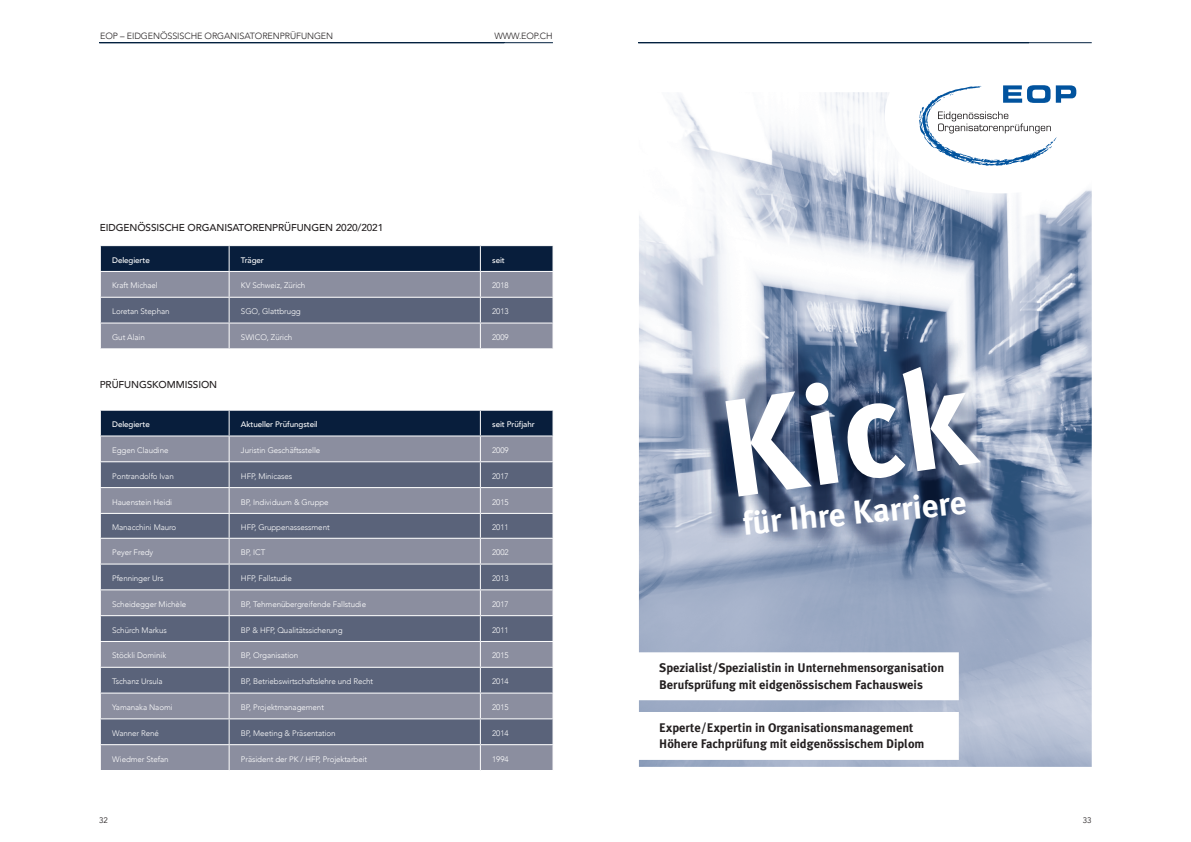
<style>
.page{position:relative;width:1191px;height:842px;background:#fff}
.page>*{position:absolute;margin:0;border:0;box-sizing:border-box;transform-origin:0 0}
.t1{font:700 32.9px "Meta Plus";color:#fff}
.t2{font:700 12.5px/16.6px "Meta Plus";color:#231f20}
.Main_text{font:500 10px "Avenir";letter-spacing:-.01em;color:#231f20}
.t3{font:300 9px "Avenir";letter-spacing:-.01em;color:#231f20}
.Table_text_indent{font:300 8px "Avenir";letter-spacing:-.01em;color:#fff}
.Table_text_indent-2{font:500 8px "Avenir";letter-spacing:-.01em;color:#fff}
.t4{font:8px "Avenir";color:#231f20}
</style>
<div class="page">
<hr style="left:99px;top:43px;width:454px;height:1px;background:#032140">
<hr style="left:638px;top:43px;width:453px;height:1px;background:#032140">
<svg style="left:100px;top:246px;width:453px;height:102px;background:#636c81"></svg>
<hr style="left:480px;top:323px;width:73px;height:1px;background:#fff">
<svg style="left:100px;top:410px;width:453px;height:360px;background:#73798d"></svg>
<hr style="left:480px;top:744px;width:73px;height:1px;background:#fff">
<img style="left:639px;top:92px;width:452px;height:675px">
<svg style="left:919px;top:85px;width:157px;height:73px"></svg>
<img style="left:639px;top:158px;width:452px;height:34px">
<img style="left:639px;top:192px;width:452px;height:39px">
<img style="left:639px;top:672px;width:452px;height:21px">
<img style="left:639px;top:231px;width:452px;height:32px">
<img style="left:639px;top:643px;width:452px;height:29px">
<img style="left:639px;top:634px;width:452px;height:9px">
<img style="left:639px;top:263px;width:452px;height:371px">
<svg style="left:725px;top:382px;width:113px;height:114px"></svg>
<svg style="left:846px;top:367px;width:134px;height:113px"></svg>
<p class="t3" style="left:100px;top:30px;width:234px">EOP – EIDGENÖSSISCHE ORGANISATORENPRÜFUNGEN</p>
<p class="t3" style="left:494px;top:30px;width:60px">WWW.EOP.CH</p>
<p class="Main_text" style="left:100px;top:219px;width:285px">EIDGENÖSSISCHE ORGANISATORENPRÜFUNGEN 2020/2021</p>
<p class="Table_text_indent-2" style="left:112px;top:253px;width:39px">Delegierte</p>
<p class="Table_text_indent-2" style="left:241px;top:253px;width:24px">Träger</p>
<p class="Table_text_indent-2" style="left:492px;top:253px;width:14px">seit</p>
<p class="Table_text_indent" style="left:112px;top:281px;width:47px">Kraft Michael</p>
<p class="Table_text_indent" style="left:241px;top:281px;width:66px">KV Schweiz, Zürich</p>
<p class="Table_text_indent" style="left:492px;top:281px;width:18px">2018</p>
<p class="Table_text_indent" style="left:112px;top:307px;width:59px">Loretan Stephan</p>
<p class="Table_text_indent" style="left:241px;top:307px;width:61px">SGO, Glattbrugg</p>
<p class="Table_text_indent" style="left:492px;top:307px;width:18px">2013</p>
<p class="Table_text_indent" style="left:112px;top:332px;width:34px">Gut Alain</p>
<p class="Table_text_indent" style="left:241px;top:332px;width:53px">SWICO, Zürich</p>
<p class="Table_text_indent" style="left:492px;top:332px;width:18px">2009</p>
<p class="Main_text" style="left:100px;top:376px;width:119px">PRÜFUNGSKOMMISSION</p>
<p class="Table_text_indent-2" style="left:112px;top:417px;width:39px">Delegierte</p>
<p class="Table_text_indent-2" style="left:241px;top:417px;width:78px">Aktueller Prüfungsteil</p>
<p class="Table_text_indent-2" style="left:492px;top:417px;width:44px">seit Prüfjahr</p>
<p class="Table_text_indent" style="left:112px;top:445px;width:58px">Eggen Claudine</p>
<p class="Table_text_indent" style="left:241px;top:445px;width:81px">Juristin Geschäftsstelle</p>
<p class="Table_text_indent" style="left:492px;top:445px;width:18px">2009</p>
<p class="Table_text_indent" style="left:112px;top:471px;width:63px">Pontrandolfo Ivan</p>
<p class="Table_text_indent" style="left:241px;top:471px;width:53px">HFP, Minicases</p>
<p class="Table_text_indent" style="left:492px;top:471px;width:18px">2017</p>
<p class="Table_text_indent" style="left:112px;top:497px;width:61px">Hauenstein Heidi</p>
<p class="Table_text_indent" style="left:241px;top:497px;width:89px">BP, Individuum &amp; Gruppe</p>
<p class="Table_text_indent" style="left:492px;top:497px;width:18px">2015</p>
<p class="Table_text_indent" style="left:112px;top:522px;width:66px">Manacchini Mauro</p>
<p class="Table_text_indent" style="left:241px;top:522px;width:90px">HFP, Gruppenassessment</p>
<p class="Table_text_indent" style="left:492px;top:522px;width:18px">2011</p>
<p class="Table_text_indent" style="left:112px;top:548px;width:43px">Peyer Fredy</p>
<p class="Table_text_indent" style="left:241px;top:548px;width:26px">BP, ICT</p>
<p class="Table_text_indent" style="left:492px;top:548px;width:18px">2002</p>
<p class="Table_text_indent" style="left:112px;top:573px;width:53px">Pfenninger Urs</p>
<p class="Table_text_indent" style="left:241px;top:573px;width:52px">HFP, Fallstudie</p>
<p class="Table_text_indent" style="left:492px;top:573px;width:18px">2013</p>
<p class="Table_text_indent" style="left:112px;top:599px;width:76px">Scheidegger Michèle</p>
<p class="Table_text_indent" style="left:241px;top:599px;width:127px">BP, Tehmenübergreifende Fallstudie</p>
<p class="Table_text_indent" style="left:492px;top:599px;width:18px">2017</p>
<p class="Table_text_indent" style="left:112px;top:625px;width:56px">Schürch Markus</p>
<p class="Table_text_indent" style="left:241px;top:625px;width:103px">BP &amp; HFP, Qualitätssicherung</p>
<p class="Table_text_indent" style="left:492px;top:625px;width:18px">2011</p>
<p class="Table_text_indent" style="left:112px;top:651px;width:55px">Stöckli Dominik</p>
<p class="Table_text_indent" style="left:241px;top:651px;width:59px">BP, Organisation</p>
<p class="Table_text_indent" style="left:492px;top:651px;width:18px">2015</p>
<p class="Table_text_indent" style="left:112px;top:677px;width:52px">Tschanz Ursula</p>
<p class="Table_text_indent" style="left:241px;top:677px;width:134px">BP, Betriebswirtschaftslehre und Recht</p>
<p class="Table_text_indent" style="left:492px;top:677px;width:18px">2014</p>
<p class="Table_text_indent" style="left:112px;top:702px;width:62px">Yamanaka Naomi</p>
<p class="Table_text_indent" style="left:241px;top:702px;width:84px">BP, Projektmanagement</p>
<p class="Table_text_indent" style="left:492px;top:702px;width:18px">2015</p>
<p class="Table_text_indent" style="left:112px;top:728px;width:48px">Wanner René</p>
<p class="Table_text_indent" style="left:241px;top:728px;width:96px">BP, Meeting &amp; Präsentation</p>
<p class="Table_text_indent" style="left:492px;top:728px;width:18px">2014</p>
<p class="Table_text_indent" style="left:112px;top:754px;width:58px">Wiedmer Stefan</p>
<p class="Table_text_indent" style="left:241px;top:754px;width:128px">Präsident der PK / HFP, Projektarbeit</p>
<p class="Table_text_indent" style="left:492px;top:754px;width:18px">1994</p>
<p class="t1" style="left:740px;top:506px;width:226px;rotate:-6deg">für Ihre Karriere</p>
<p class="t2" style="left:659px;top:660px;width:286px">Spezialist/Spezialistin in Unternehmensorganisation<br>Berufsprüfung mit eidgenössischem Fachausweis</p>
<p class="t2" style="left:659px;top:719px;width:267px">Experte/Expertin in Organisationsmanagement<br>Höhere Fachprüfung mit eidgenössischem Diplom</p>
<p class="t4" style="left:99px;top:816px;width:10px">32</p>
<p class="t4" style="left:1083px;top:816px;width:10px">33</p>
</div>
